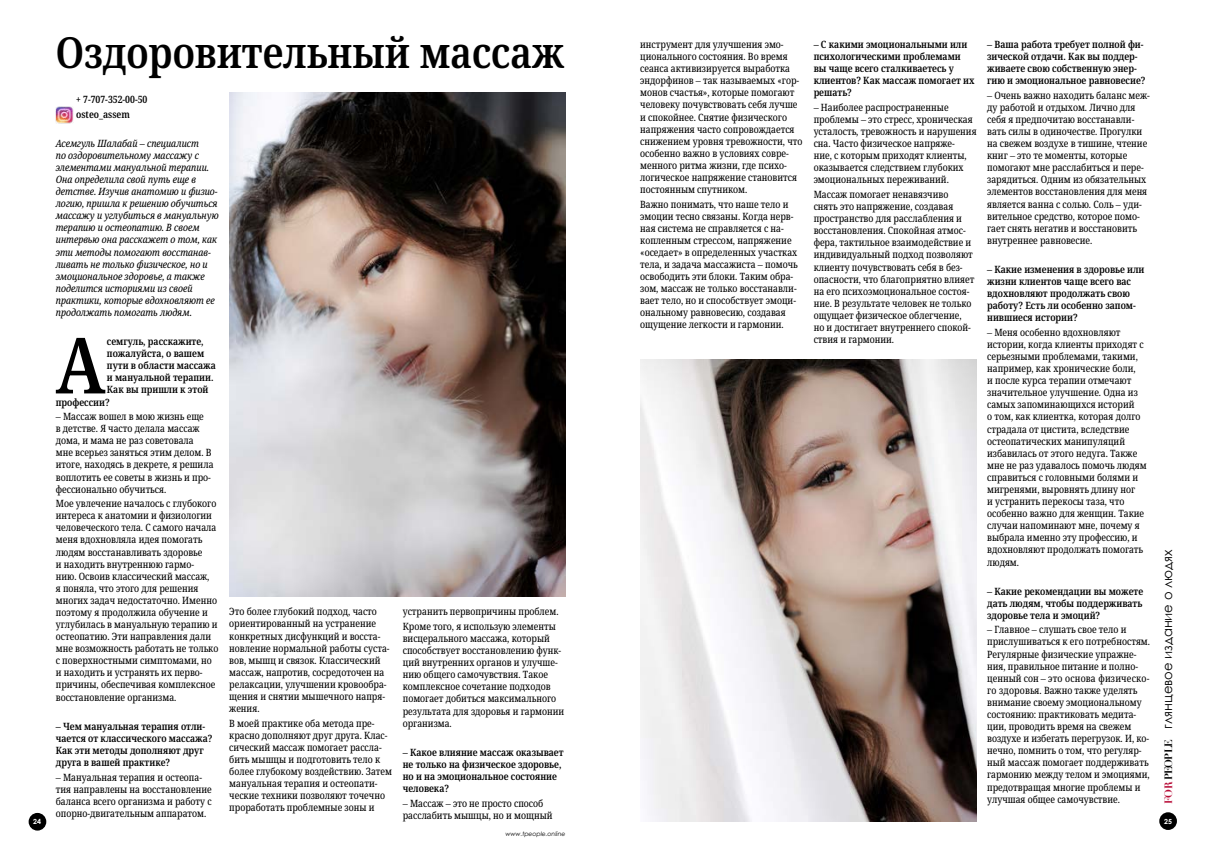
<style>
.page{position:relative;width:1206px;height:859px;background:#fff}
.page>*{position:absolute;margin:0;border:0;box-sizing:border-box;transform-origin:0 0}
.t1{font:600 77.7px "Noto Serif Condensed";color:#000}
.t2{font:600 42.88px "Noto Serif Condensed";color:#000}
.t3{font:13.12px "Century Gothic";color:#000}
.t4{font:10.06px/12.1px "Noto Serif Condensed";color:#000}
.t5{font:600 10.06px/12.1px "Noto Serif Condensed";color:#000}
.t6{font:italic 10.06px/12.1px "Noto Serif Condensed";color:#000}
.t7{font:700 7px "Century Gothic";color:#fff}
.t8{font:italic 6.12px "Century Gothic";color:#000}
.s1{font-family:"Didot";font-weight:700;font-size:10.5px;color:#b70b36}
.s2{font-family:"Didot";font-weight:700;font-size:10.5px}
</style>
<div class="page">
<div style="left:1159px;top:812px;width:17px;height:17px;background:#000;border-radius:50%"></div>
<div style="left:29px;top:812px;width:17px;height:18px;background:#000;border-radius:50%"></div>
<img style="left:229px;top:92px;width:336px;height:504px">
<img style="left:640px;top:360px;width:336px;height:461px">
<img style="left:56px;top:106px;width:17px;height:18px">
<h2 class="t2" style="left:56px;top:22px;width:509px">Оздоровительный массаж</h2>
<p class="t5" style="left:987px;top:39px;width:160px">– Ваша работа требует полной фи&shy;зической отдачи. Как вы поддер&shy;живаете свою собственную энер&shy;гию и эмоциональное равновесие?</p>
<p class="t4" style="left:987px;top:89px;width:164px">– Очень важно находить баланс меж&shy;ду работой и отдыхом. Лично для себя я предпочитаю восстанавли&shy;вать силы в одиночестве. Прогулки на свежем воздухе в тишине, чтение книг – это те моменты, которые помогают мне расслабиться и пере&shy;зарядиться. Одним из обязательных элементов восстановления для меня является ванна с солью. Соль – уди&shy;вительное средство, которое помо&shy;гает снять негатив и восстановить внутреннее равновесие.</p>
<p class="t5" style="left:987px;top:263px;width:159px">– Какие изменения в здоровье или жизни клиентов чаще всего вас вдохновляют продолжать свою работу? Есть ли особенно запом&shy;нившиеся истории?</p>
<p class="t4" style="left:987px;top:326px;width:161px">– Меня особенно вдохновляют истории, когда клиенты приходят с серьезными проблемами, такими, например, как хронические боли,<br>и после курса терапии отмечают значительное улучшение. Одна из самых запоминающихся историй<br>о том, как клиентка, которая долго страдала от цистита, вследствие остеопатических манипуляций избавилась от этого недуга. Также мне не раз удавалось помочь людям справиться с головными болями и мигренями, выровнять длину ног<br>и устранить перекосы таза, что особенно важно для женщин. Такие случаи напоминают мне, почему я выбрала именно эту профессию, и вдохновляют продолжать помогать людям.</p>
<p class="t5" style="left:987px;top:585px;width:157px;text-align:justify">– Какие рекомендации вы можете дать людям, чтобы поддерживать здоровье тела и эмоций?</p>
<p class="t4" style="left:987px;top:623px;width:164px">– Главное – слушать свое тело и прислушиваться к его потребностям.<br>Регулярные физические упражне&shy;ния, правильное питание и полно&shy;ценный сон – это основа физическо&shy;го здоровья. Важно также уделять внимание своему эмоциональному состоянию: практиковать медита&shy;ции, проводить время на свежем воздухе и избегать перегрузок. И, ко&shy;нечно, помнить о том, что регуляр&shy;ный массаж помогает поддерживать гармонию между телом и эмоциями, предотвращая многие проблемы и улучшая общее самочувствие.</p>
<p class="t5" style="left:813px;top:39px;width:162px">– С какими эмоциональными или психологическими проблемами вы чаще всего сталкиваетесь у клиентов? Как массаж помогает их решать?</p>
<p class="t4" style="left:813px;top:101px;width:164px">– Наиболее распространенные проблемы – это стресс, хроническая усталость, тревожность и нарушения сна. Часто физическое напряже-<br>ние, с которым приходят клиенты, оказывается следствием глубоких эмоциональных переживаний.</p>
<p class="t4" style="left:813px;top:188px;width:162px">Массаж помогает ненавязчиво снять это напряжение, создавая пространство для расслабления и восстановления. Спокойная атмос&shy;фера, тактильное взаимодействие и индивидуальный подход позволяют клиенту почувствовать себя в без&shy;опасности, что благоприятно влияет на его психоэмоциональное состоя&shy;ние. В результате человек не только ощущает физическое облегчение, но и достигает внутреннего спокой&shy;ствия и гармонии.</p>
<p class="t4" style="left:640px;top:39px;width:164px">инструмент для улучшения эмо&shy;ционального состояния. Во время сеанса активизируется выработка эндорфинов – так называемых «гор&shy;монов счастья», которые помогают человеку почувствовать себя лучше и спокойнее. Снятие физического напряжения часто сопровождается снижением уровня тревожности, что особенно важно в условиях совре&shy;менного ритма жизни, где психо&shy;логическое напряжение становится постоянным спутником.</p>
<p class="t4" style="left:640px;top:198px;width:159px">Важно понимать, что наше тело и эмоции тесно связаны. Когда нерв&shy;ная система не справляется с на&shy;копленным стрессом, напряжение «оседает» в определенных участках тела, и задача массажиста – помочь освободить эти блоки. Таким обра&shy;зом, массаж не только восстанавли&shy;вает тело, но и способствует эмоци&shy;ональному равновесию, создавая ощущение легкости и гармонии.</p>
<p class="t5" style="left:76px;top:92px;width:73px;line-height:14.5px">+ 7-707-352-00-50 osteo_assem</p>
<p class="t6" style="left:56px;top:137px;width:164px">Асемгуль Шалабай – специалист<br>по оздоровительному массажу с элементами мануальной терапии.<br>Она определила свой путь еще в детстве. Изучив анатомию и физио&shy;логию, пришла к решению обучиться массажу и углубиться в мануальную терапию и остеопатию. В своем интервью она расскажет о том, как эти методы помогают восстанав&shy;ливать не только физическое, но и эмоциональное здоровье, а также поделится историями из своей практики, которые вдохновляют ее продолжать помогать людям.</p>
<h1 class="t1" style="left:56px;top:311px;width:51px">А</h1>
<p class="t5" style="left:107px;top:335px;width:98px">семгуль, расскажите,</p>
<p class="t5" style="left:107px;top:347px;width:99px">пожалуйста, о вашем</p>
<p class="t5" style="left:107px;top:360px;width:110px">пути в области массажа</p>
<p class="t5" style="left:107px;top:372px;width:108px">и мануальной терапии.</p>
<p class="t5" style="left:107px;top:384px;width:103px">Как вы пришли к этой</p>
<p class="t5" style="left:56px;top:396px;width:55px">профессии?</p>
<p class="t4" style="left:56px;top:410px;width:159px">– Массаж вошел в мою жизнь еще<br>в детстве. Я часто делала массаж дома, и мама не раз советовала<br>мне всерьез заняться этим делом. В итоге, находясь в декрете, я решила воплотить ее советы в жизнь и про&shy;фессионально обучиться.</p>
<p class="t4" style="left:56px;top:497px;width:164px">Мое увлечение началось с глубокого интереса к анатомии и физиологии человеческого тела. С самого начала меня вдохновляла идея помогать людям восстанавливать здоровье<br>и находить внутреннюю гармо-<br>нию. Освоив классический массаж,<br>я поняла, что этого для решения многих задач недостаточно. Именно поэтому я продолжила обучение и углубилась в мануальную терапию и остеопатию. Эти направления дали мне возможность работать не только с поверхностными симптомами, но и находить и устранять их перво&shy;причины, обеспечивая комплексное восстановление организма.</p>
<p class="t5" style="left:56px;top:720px;width:158px">– Чем мануальная терапия отли&shy;чается от классического массажа?<br>Как эти методы дополняют друг друга в вашей практике?</p>
<p class="t4" style="left:56px;top:770px;width:157px">– Мануальная терапия и остеопа&shy;тия направлены на восстановление баланса всего организма и работу с опорно-двигательным аппаратом.</p>
<h3 class="t3" style="left:1158px;top:803px;width:256px;rotate:-90deg"><span class="s1">FOR</span> <span class="s2">PEOPLE</span> глянцевое издание о людях</h3>
<p class="t4" style="left:229px;top:605px;width:162px">Это более глубокий подход, часто ориентированный на устранение конкретных дисфункций и восста&shy;новление нормальной работы суста&shy;вов, мышц и связок. Классический массаж, напротив, сосредоточен на релаксации, улучшении кровообра&shy;щения и снятии мышечного напря&shy;жения.</p>
<p class="t4" style="left:229px;top:717px;width:164px">В моей практике оба метода пре&shy;красно дополняют друг друга. Клас&shy;сический массаж помогает рассла&shy;бить мышцы и подготовить тело к более глубокому воздействию. Затем мануальная терапия и остеопати&shy;ческие техники позволяют точечно проработать проблемные зоны и</p>
<p class="t4" style="left:403px;top:604px;width:157px;line-height:14.5px">устранить первопричины проблем.<br>Кроме того, я использую элементы</p>
<p class="t4" style="left:403px;top:632px;width:163px">висцерального массажа, который способствует восстановлению функ&shy;ций внутренних органов и улучше&shy;нию общего самочувствия. Такое комплексное сочетание подходов помогает добиться максимального результата для здоровья и гармонии организма.</p>
<p class="t5" style="left:403px;top:746px;width:162px">– Какое влияние массаж оказывает не только на физическое здоровье, но и на эмоциональное состояние человека?</p>
<p class="t4" style="left:403px;top:796px;width:151px">– Массаж – это не просто способ расслабить мышцы, но и мощный</p>
<p class="t7" style="left:33px;top:816px;width:9px">24</p>
<p class="t7" style="left:1164px;top:815px;width:9px">25</p>
<p class="t8" style="left:505px;top:829px;width:62px">www.tpeople.online</p>
</div>
